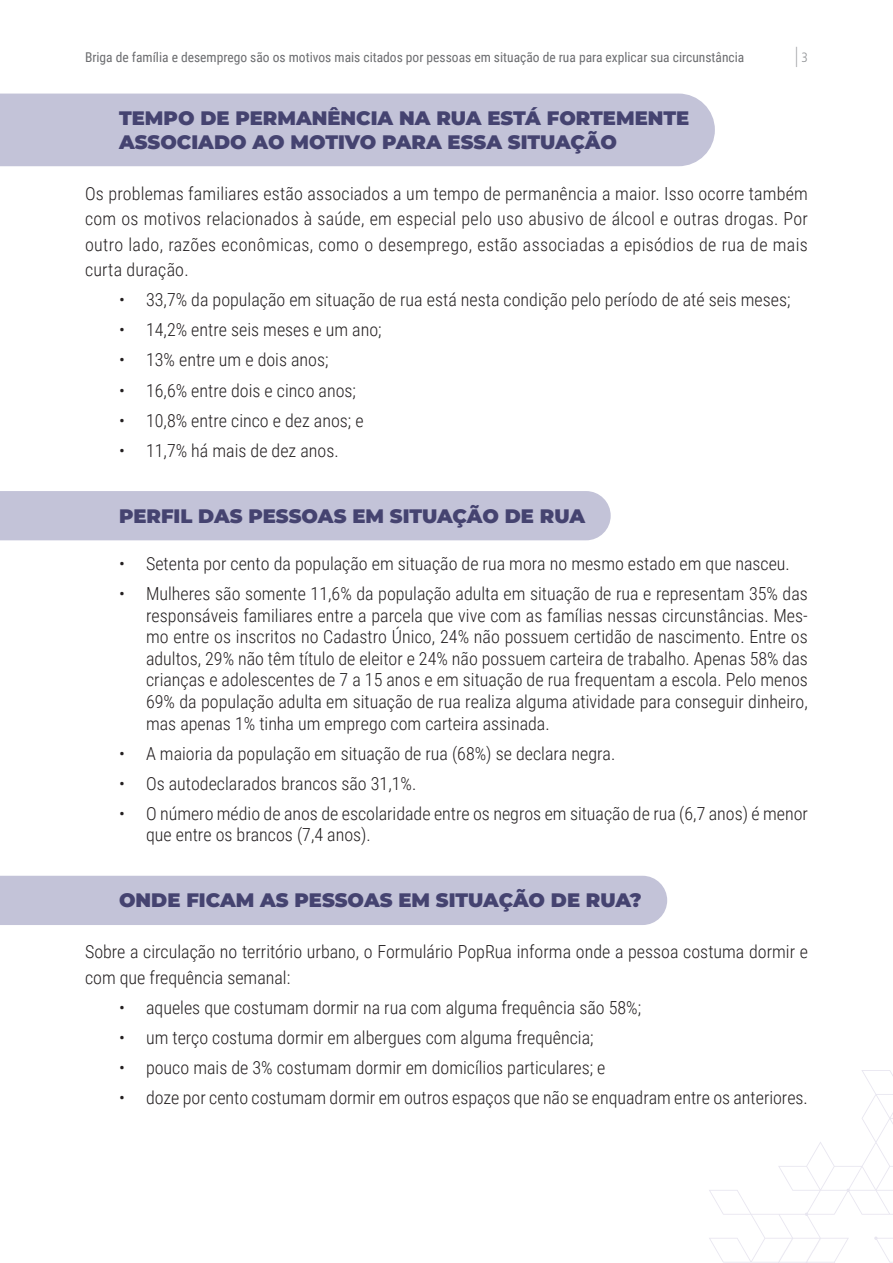
<style>
.page{position:relative;width:893px;height:1263px;background:#fff}
.page>*{position:absolute;margin:0;border:0;box-sizing:border-box;transform-origin:0 0}
.t1{font:300 condensed 20.25px "Frutiger LT Pro";color:#939598;scale:.67 1}
.titulo_1{font:900 19.5px/23.4px "Montserrat";color:#454370}
.texto_corrido_sem_recuo{font:300 18px/21.6px "Roboto Condensed";color:#231f20;text-align:justify}
.t2{font:13.5px "Roboto Condensed";color:#6c6d70}
.s1{font-size:13.5px}
</style>
<div class="page">
<svg style="left:709px;top:1070px;width:184px;height:193px"></svg>
<div style="left:0;top:94px;width:715px;height:72px;background:#c3c3d8"></div>
<div style="left:0;top:491px;width:611px;height:49px;background:#c3c3d8"></div>
<div style="left:0;top:876px;width:667px;height:49px;background:#c3c3d8"></div>
<p class="t2" style="left:85px;top:48px;width:661px">Briga de família e desemprego são os motivos mais citados por pessoas em situação de rua para explicar sua circunstância</p>
<p class="t1" style="left:795px;top:44px;width:20px">| <span class="s1">3</span></p>
<p class="titulo_1" style="left:119px;top:105px;width:572px">TEMPO DE PERMANÊNCIA NA RUA ESTÁ FORTEMENTE<br>ASSOCIADO AO MOTIVO PARA ESSA SITUAÇÃO</p>
<p class="texto_corrido_sem_recuo" style="left:85px;top:180px;width:724px;line-height:25.5px">Os problemas familiares estão associados a um tempo de permanência a maior. Isso ocorre também com os motivos relacionados à saúde, em especial pelo uso abusivo de álcool e outras drogas. Por outro lado, razões econômicas, como o desemprego, estão associadas a episódios de rua de mais curta duração.</p>
<p class="texto_corrido_sem_recuo" style="left:119px;top:288px;width:673px">• 33,7% da população em situação de rua está nesta condição pelo período de até seis meses;</p>
<p class="texto_corrido_sem_recuo" style="left:119px;top:318px;width:264px">• 14,2% entre seis meses e um ano;</p>
<p class="texto_corrido_sem_recuo" style="left:119px;top:349px;width:211px">• 13% entre um e dois anos;</p>
<p class="texto_corrido_sem_recuo" style="left:119px;top:379px;width:238px">• 16,6% entre dois e cinco anos;</p>
<p class="texto_corrido_sem_recuo" style="left:119px;top:409px;width:246px">• 10,8% entre cinco e dez anos; e</p>
<p class="texto_corrido_sem_recuo" style="left:119px;top:439px;width:221px">• 11,7% há mais de dez anos.</p>
<p class="titulo_1" style="left:119px;top:503px;width:468px">PERFIL DAS PESSOAS EM SITUAÇÃO DE RUA</p>
<p class="texto_corrido_sem_recuo" style="left:119px;top:552px;width:672px">• Setenta por cento da população em situação de rua mora no mesmo estado em que nasceu.</p>
<p class="texto_corrido_sem_recuo" style="left:146px;top:582px;width:663px;text-indent:-27px">• Mulheres são somente 11,6% da população adulta em situação de rua e representam 35% das responsáveis familiares entre a parcela que vive com as famílias nessas circunstâncias. Mes&shy;mo entre os inscritos no Cadastro Único, 24% não possuem certidão de nascimento. Entre os adultos, 29% não têm título de eleitor e 24% não possuem carteira de trabalho. Apenas 58% das crianças e adolescentes de 7 a 15 anos e em situação de rua frequentam a escola. Pelo menos 69% da população adulta em situação de rua realiza alguma atividade para conseguir dinheiro, mas apenas 1% tinha um emprego com carteira assinada.</p>
<p class="texto_corrido_sem_recuo" style="left:119px;top:742px;width:498px">• A maioria da população em situação de rua (68%) se declara negra.</p>
<p class="texto_corrido_sem_recuo" style="left:119px;top:772px;width:299px">• Os autodeclarados brancos são 31,1%.</p>
<p class="texto_corrido_sem_recuo" style="left:146px;top:802px;width:663px;text-indent:-27px">• O número médio de anos de escolaridade entre os negros em situação de rua (6,7 anos) é menor que entre os brancos (7,4 anos).</p>
<p class="titulo_1" style="left:119px;top:887px;width:524px">ONDE FICAM AS PESSOAS EM SITUAÇÃO DE RUA?</p>
<p class="texto_corrido_sem_recuo" style="left:85px;top:938px;width:725px;line-height:25.5px">Sobre a circulação no território urbano, o Formulário PopRua informa onde a pessoa costuma dormir e com que frequência semanal:</p>
<p class="texto_corrido_sem_recuo" style="left:119px;top:996px;width:523px">• aqueles que costumam dormir na rua com alguma frequência são 58%;</p>
<p class="texto_corrido_sem_recuo" style="left:119px;top:1026px;width:476px">• um terço costuma dormir em albergues com alguma frequência;</p>
<p class="texto_corrido_sem_recuo" style="left:119px;top:1056px;width:488px">• pouco mais de 3% costumam dormir em domicílios particulares; e</p>
<p class="texto_corrido_sem_recuo" style="left:119px;top:1086px;width:690px">• doze por cento costumam dormir em outros espaços que não se enquadram entre os anteriores.</p>
</div>
